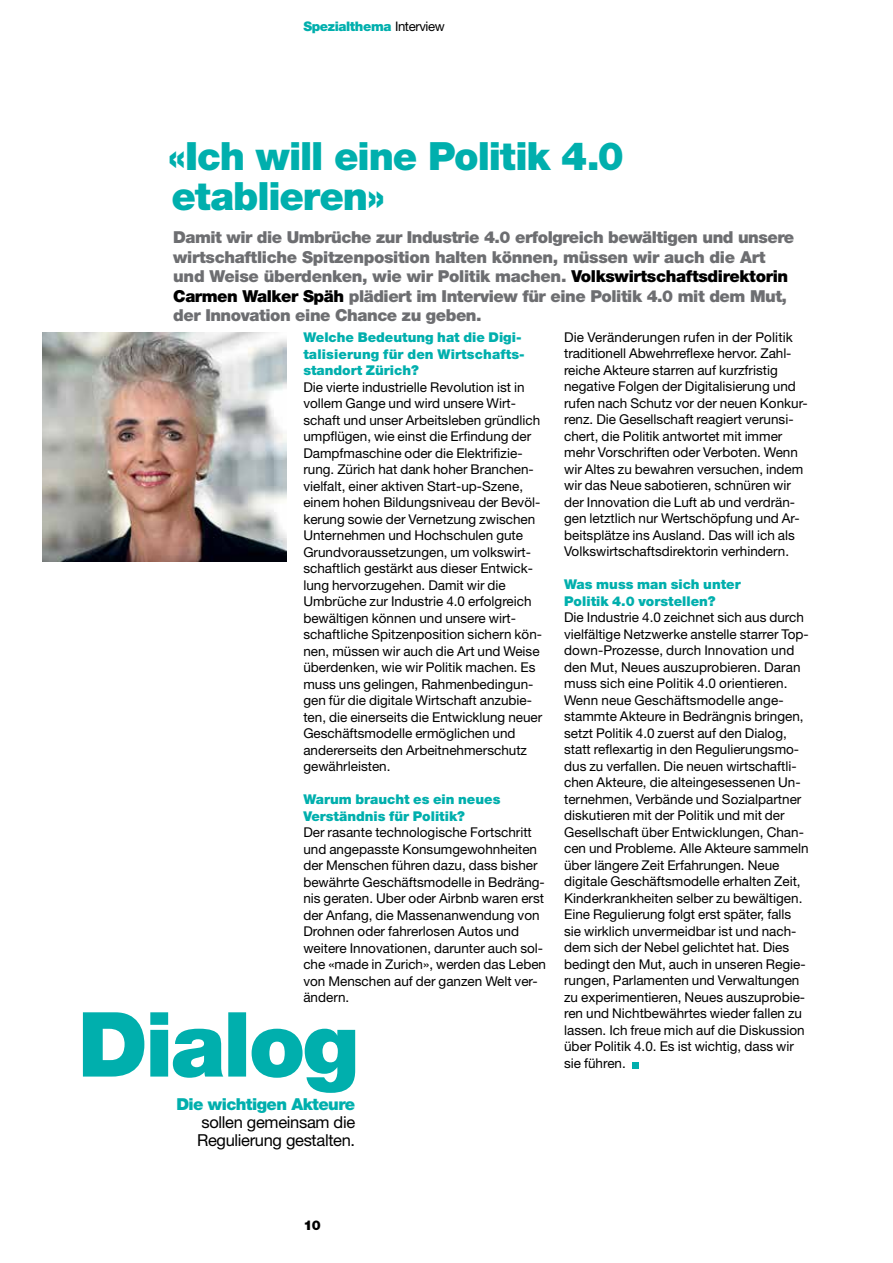
<style>
.page{position:relative;width:893px;height:1263px;background:#fff}
.page>*{position:absolute;margin:0;border:0;box-sizing:border-box;transform-origin:0 0}
.t1{font:900 39px/40.5px "Helvetica Neue LT Std";letter-spacing:-.03em;color:#00afad}
.t2{font:900 16.5px/19.5px "Helvetica Neue LT Std";letter-spacing:-.03em;color:#6d6e71}
.t3{font:16.5px/18px "Helvetica Neue LT Std";letter-spacing:-.02em;color:#000}
.t4{font:900 16.5px "Helvetica Neue LT Std";letter-spacing:-.035em;color:#00afad}
.t5{font:13.5px/16.5px "Helvetica Neue LT Std";color:#000}
.t6{font:900 13.5px/16.5px "Helvetica Neue LT Std";color:#00afad}
.t7{font:900 13.5px "Helvetica Neue LT Std";color:#000}
.t8{font:900 13.2px "Helvetica Neue LT Std";letter-spacing:-.03em;color:#00afad}
.s1{font-weight:400;color:#000}
.s2{color:#000}
</style>
<div class="page">
<svg style="left:632px;top:1062px;width:6px;height:6px"></svg>
<img style="left:43px;top:332px;width:243px;height:229px">
<svg style="left:83px;top:1012px;width:272px;height:81px"></svg>
<p class="t8" style="left:303px;top:18px;width:143px">Spezialthema <span class="s1">Interview</span></p>
<h1 class="t1" style="left:168px;top:135px;width:457px">«Ich will eine Politik 4.0 etablieren»</h1>
<p class="t2" style="left:173px;top:227px;width:622px">Damit wir die Umbrüche zur Industrie 4.0 erfolgreich bewältigen und unsere wirtschaftliche Spitzenposition halten können, müssen wir auch die Art und Weise überdenken, wie wir Politik machen. <span class="s2">Volkswirtschaftsdirektorin Carmen Walker Späh</span> plädiert im Interview für eine Politik 4.0 mit dem Mut, der Innovation eine Chance zu geben.</p>
<p class="t6" style="left:303px;top:329px;width:223px">Welche Bedeutung hat die Digi&shy;talisierung für den Wirtschafts&shy;standort Zürich?</p>
<p class="t5" style="left:303px;top:378px;width:241px">Die vierte industrielle Revolution ist in vollem Gange und wird unsere Wirt&shy;schaft und unser Arbeitsleben gründlich umpflügen, wie einst die Erfindung der Dampfmaschine oder die Elektrifizie&shy;rung. Zürich hat dank hoher Branchen&shy;vielfalt, einer aktiven Start-up-Szene, einem hohen Bildungsniveau der Bevöl&shy;kerung sowie der Vernetzung zwischen Unternehmen und Hochschulen gute Grundvoraussetzungen, um volkswirt&shy;schaftlich gestärkt aus dieser Entwick&shy;lung hervorzugehen. Damit wir die Umbrüche zur Industrie 4.0 erfolgreich bewältigen können und unsere wirt&shy;schaftliche Spitzenposition sichern kön&shy;nen, müssen wir auch die Art und Weise überdenken, wie wir Politik machen. Es muss uns gelingen, Rahmenbedingun&shy;gen für die digitale Wirtschaft anzubie&shy;ten, die einerseits die Entwicklung neuer Geschäftsmodelle ermöglichen und andererseits den Arbeitnehmerschutz gewährleisten.</p>
<p class="t6" style="left:303px;top:791px;width:199px">Warum braucht es ein neues<br>Verständnis für Politik?</p>
<p class="t5" style="left:303px;top:824px;width:244px">Der rasante technologische Fortschritt und angepasste Konsumgewohnheiten der Menschen führen dazu, dass bisher bewährte Geschäftsmodelle in Bedräng&shy;nis geraten. Uber oder Airbnb waren erst der Anfang, die Massenanwendung von Drohnen oder fahrerlosen Autos und weitere Innovationen, darunter auch sol&shy;che «made in Zurich», werden das Leben von Menschen auf der ganzen Welt ver&shy;ändern.</p>
<p class="t4" style="left:176px;top:1094px;width:180px">Die wichtigen Akteure</p>
<p class="t3" style="left:197px;top:1113px;width:160px">sollen gemeinsam die<br>Regulierung gestalten.</p>
<p class="t5" style="left:564px;top:329px;width:245px">Die Veränderungen rufen in der Politik traditionell Abwehrreflexe hervor. Zahl&shy;reiche Akteure starren auf kurzfristig negative Folgen der Digitalisierung und rufen nach Schutz vor der neuen Konkur&shy;renz. Die Gesellschaft reagiert verunsi&shy;chert, die Politik antwortet mit immer mehr Vorschriften oder Verboten. Wenn wir Altes zu bewahren versuchen, indem wir das Neue sabotieren, schnüren wir der Innovation die Luft ab und verdrän&shy;gen letztlich nur Wertschöpfung und Ar&shy;beitsplätze ins Ausland. Das will ich als Volkswirtschaftsdirektorin verhindern.</p>
<p class="t6" style="left:564px;top:576px;width:178px">Was muss man sich unter<br>Politik 4.0 vorstellen?</p>
<p class="t5" style="left:564px;top:609px;width:246px">Die Industrie 4.0 zeichnet sich aus durch vielfältige Netzwerke anstelle starrer Top&shy;down-Prozesse, durch Innovation und den Mut, Neues auszuprobieren. Daran muss sich eine Politik 4.0 orientieren.<br>Wenn neue Geschäftsmodelle ange&shy;stammte Akteure in Bedrängnis bringen, setzt Politik 4.0 zuerst auf den Dialog, statt reflexartig in den Regulierungsmo&shy;dus zu verfallen. Die neuen wirtschaftli&shy;chen Akteure, die alteingesessenen Un&shy;ternehmen, Verbände und Sozialpartner diskutieren mit der Politik und mit der Gesellschaft über Entwicklungen, Chan&shy;cen und Probleme. Alle Akteure sammeln über längere Zeit Erfahrungen. Neue digitale Geschäftsmodelle erhalten Zeit, Kinderkrankheiten selber zu bewältigen.<br>Eine Regulierung folgt erst später, falls sie wirklich unvermeidbar ist und nach&shy;dem sich der Nebel gelichtet hat. Dies bedingt den Mut, auch in unseren Regie&shy;rungen, Parlamenten und Verwaltungen zu experimentieren, Neues auszuprobie&shy;ren und Nichtbewährtes wieder fallen zu lassen. Ich freue mich auf die Diskussion über Politik 4.0. Es ist wichtig, dass wir sie führen.</p>
<p class="t7" style="left:303px;top:1217px;width:19px">10</p>
</div>
